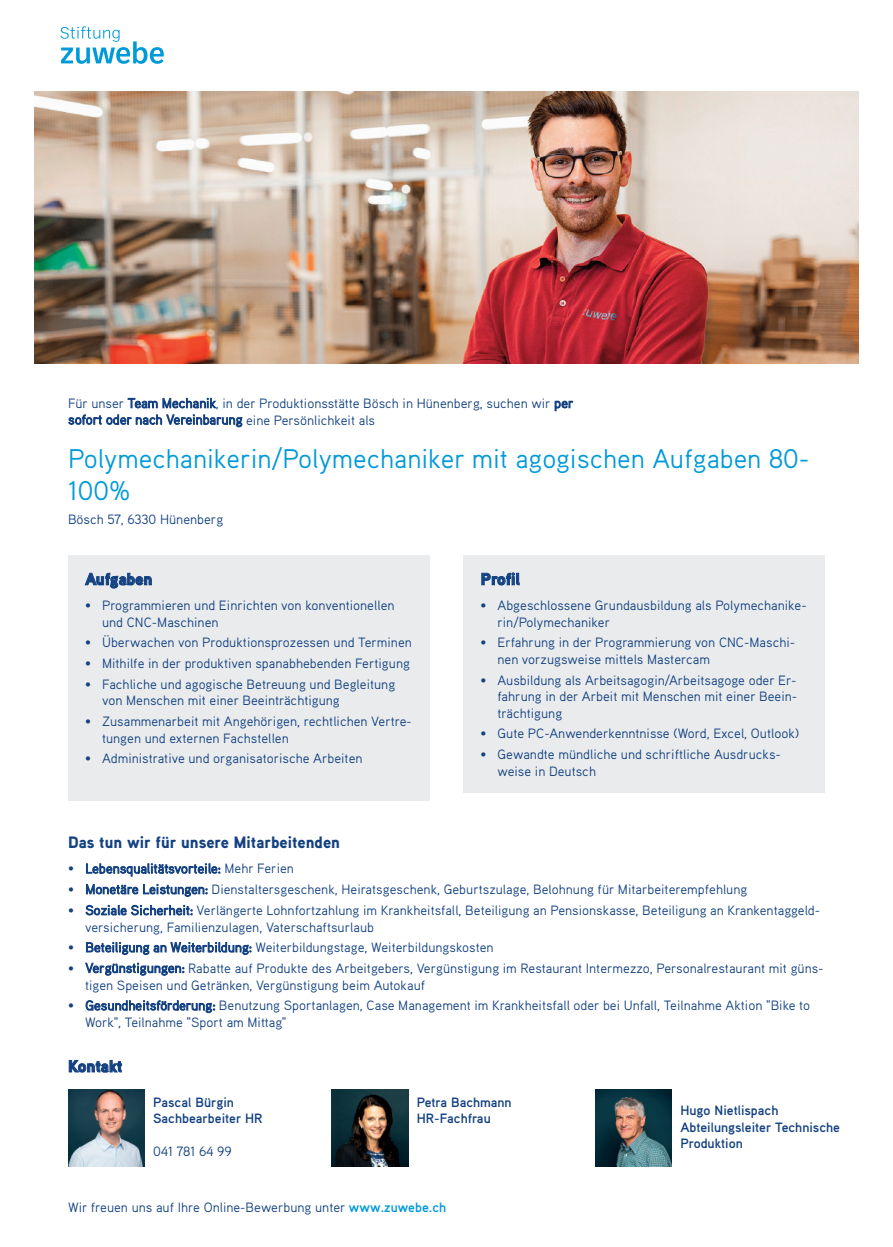
<style>
.page{position:relative;width:893px;height:1247px;background:#fff}
.page>*{position:absolute;margin:0;border:0;box-sizing:border-box;transform-origin:0 0}
.t1{font:27px/31.5px "Aaux Pro OT";color:#009ada}
.t2{font:900 16.5px "Aaux Pro OT";color:#134181}
.t3{font:13.5px/16.5px "Aaux Pro OT";color:#134181}
.t4{font:700 13.5px/16.5px "Aaux Pro OT";color:#134181}
.s1{font-weight:700;color:#009ada}
</style>
<div class="page">
<svg style="left:60px;top:27px;width:104px;height:37px"></svg>
<img style="left:34px;top:91px;width:825px;height:273px">
<div style="left:68px;top:555px;width:361px;height:246px;background:#e9ebec"></div>
<div style="left:463px;top:555px;width:362px;height:237px;background:#e9ebec"></div>
<img style="left:68px;top:1090px;width:77px;height:76px">
<img style="left:332px;top:1090px;width:76px;height:76px">
<img style="left:595px;top:1090px;width:77px;height:76px">
<p class="t3" style="left:68px;top:397px;width:507px">Für unser Team Mechanik, in der Produktionsstätte Bösch in Hünenberg, suchen wir per sofort oder nach Vereinbarung eine Persönlichkeit als</p>
<h1 class="t1" style="left:68px;top:446px;width:743px">Polymechanikerin/Polymechaniker mit agogischen Aufgaben 80-<br>100%</h1>
<p class="t3" style="left:68px;top:512px;width:157px">Bösch 57, 6330 Hünenberg</p>
<p class="t2" style="left:85px;top:573px;width:68px">Aufgaben</p>
<p class="t3" style="left:102px;top:598px;width:294px;text-indent:-17px">• Programmieren und Einrichten von konventionellen und CNC-Maschinen</p>
<p class="t3" style="left:85px;top:636px;width:328px">• Überwachen von Produktionsprozessen und Terminen</p>
<p class="t3" style="left:85px;top:656px;width:326px">• Mithilfe in der produktiven spanabhebenden Fertigung</p>
<p class="t3" style="left:102px;top:677px;width:295px;text-indent:-17px">• Fachliche und agogische Betreuung und Begleitung von Menschen mit einer Beeinträchtigung</p>
<p class="t3" style="left:102px;top:715px;width:311px;text-indent:-17px">• Zusammenarbeit mit Angehörigen, rechtlichen Vertre&shy;tungen und externen Fachstellen</p>
<p class="t3" style="left:85px;top:752px;width:279px">• Administrative und organisatorische Arbeiten</p>
<p class="t2" style="left:481px;top:573px;width:41px">Profil</p>
<p class="t3" style="left:497px;top:598px;width:311px;text-indent:-17px">• Abgeschlossene Grundausbildung als Polymechanike&shy;rin/Polymechaniker</p>
<p class="t3" style="left:497px;top:636px;width:299px;text-indent:-17px">• Erfahrung in der Programmierung von CNC-Maschi&shy;nen vorzugsweise mittels Mastercam</p>
<p class="t3" style="left:497px;top:673px;width:301px;text-align:justify;text-indent:-17px">• Ausbildung als Arbeitsagogin/Arbeitsagoge oder Er&shy;fahrung in der Arbeit mit Menschen mit einer Beein&shy;trächtigung</p>
<p class="t3" style="left:480px;top:727px;width:320px">• Gute PC-Anwenderkenntnisse (Word, Excel, Outlook)</p>
<p class="t3" style="left:497px;top:748px;width:285px;text-indent:-17px">• Gewandte mündliche und schriftliche Ausdrucks&shy;weise in Deutsch</p>
<p class="t2" style="left:68px;top:837px;width:274px">Das tun wir für unsere Mitarbeitenden</p>
<p class="t3" style="left:68px;top:862px;width:227px">• Lebensqualitätsvorteile: Mehr Ferien</p>
<p class="t3" style="left:68px;top:883px;width:681px">• Monetäre Leistungen: Dienstaltersgeschenk, Heiratsgeschenk, Geburtszulage, Belohnung für Mitarbeiterempfehlung</p>
<p class="t3" style="left:85px;top:903px;width:737px;text-indent:-17px">• Soziale Sicherheit: Verlängerte Lohnfortzahlung im Krankheitsfall, Beteiligung an Pensionskasse, Beteiligung an Krankentaggeld&shy;versicherung, Familienzulagen, Vaterschaftsurlaub</p>
<p class="t3" style="left:68px;top:941px;width:427px">• Beteiligung an Weiterbildung: Weiterbildungstage, Weiterbildungskosten</p>
<p class="t3" style="left:85px;top:961px;width:740px;text-indent:-17px">• Vergünstigungen: Rabatte auf Produkte des Arbeitgebers, Vergünstigung im Restaurant Intermezzo, Personalrestaurant mit güns&shy;tigen Speisen und Getränken, Vergünstigung beim Autokauf</p>
<p class="t3" style="left:85px;top:999px;width:727px;text-indent:-17px">• Gesundheitsförderung: Benutzung Sportanlagen, Case Management im Krankheitsfall oder bei Unfall, Teilnahme Aktion "Bike to<br>Work", Teilnahme "Sport am Mittag"</p>
<p class="t2" style="left:68px;top:1060px;width:56px">Kontakt</p>
<p class="t4" style="left:153px;top:1095px;width:111px">Pascal Bürgin<br>Sachbearbeiter HR</p>
<p class="t3" style="left:153px;top:1145px;width:80px">041 781 64 99</p>
<p class="t4" style="left:417px;top:1095px;width:96px">Petra Bachmann<br>HR-Fachfrau</p>
<p class="t4" style="left:680px;top:1104px;width:161px">Hugo Nietlispach<br>Abteilungsleiter Technische<br>Produktion</p>
<p class="t3" style="left:68px;top:1200px;width:380px">Wir freuen uns auf Ihre Online-Bewerbung unter <span class="s1">www.zuwebe.ch</span></p>
</div>
